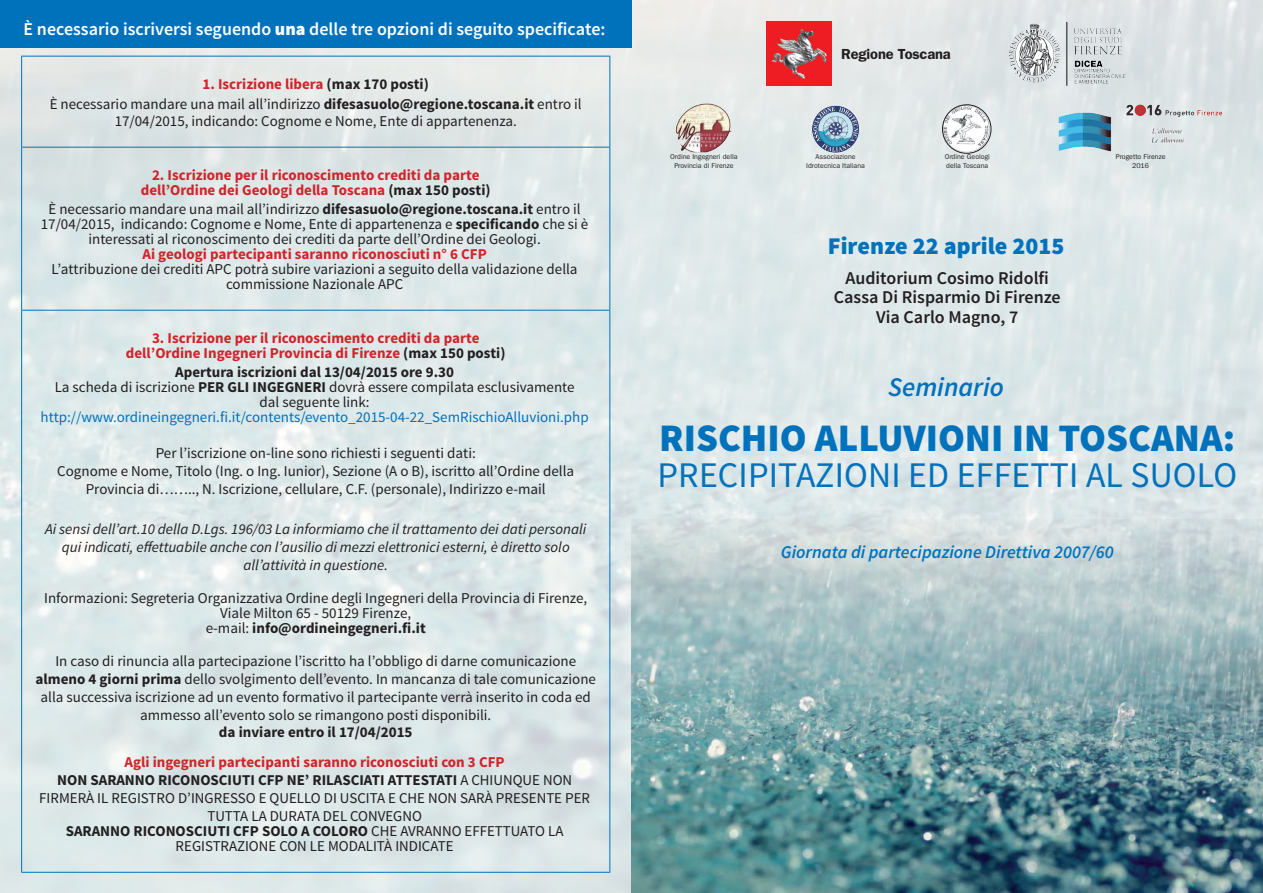
<style>
.page{position:relative;width:1263px;height:893px;background:#fff}
.page>*{position:absolute;margin:0;border:0;box-sizing:border-box;transform-origin:0 0}
.t1{font:900 39px "Source Sans Pro";color:#0072bc}
.t2{font:36px "Source Sans Pro";letter-spacing:.005em;color:#0072bc}
.t3{font:italic 600 27px "Source Sans Pro";color:#0072bc}
.t4{font:900 24px "Source Sans Pro";color:#0072bc}
.t5{font:600 18px "Source Sans Pro";color:#fff}
.t6{font:600 18px/19.5px "Source Sans Pro";color:#231f20;text-align:center}
.t7{font:italic 600 18px "Source Sans Pro";color:#0072bc}
.t8{font:15px/15px "Source Sans Pro";color:#231f20;text-align:center}
.t9{font:700 15px/15px "Source Sans Pro";color:#d1232a;text-align:center}
.t10{font:italic 15px/18px "Source Sans Pro";color:#231f20;text-align:center}
.t11{font:15px "Source Sans Pro";color:#0072bc}
.t12{font:700 15px "Source Sans Pro";color:#231f20}
.t13{font:600 14.7px "ITC Franklin Gothic Std";letter-spacing:-.01em;color:#231f20}
.t14{font:7.05px/8.4px "ITC Franklin Gothic Std";color:#231f20;text-align:center}
.s1{font-weight:900}
.s2{font-weight:700;color:#d1232a}
.s3{font-weight:700}
.s4{color:#231f20}
</style>
<div class="page">
<img style="left:0;top:0;width:1263px;height:893px">
<img style="left:631px;top:519px;width:632px;height:374px">
<div style="left:0;top:0;width:631px;height:48px;background:#0072bc"></div>
<hr style="left:21px;top:56px;width:589px;height:1px;background:#0072bc">
<hr style="left:21px;top:57px;width:1px;height:90px;background:#0072bc">
<hr style="left:609px;top:57px;width:1px;height:90px;background:#0072bc">
<hr style="left:21px;top:147px;width:589px;height:1px;background:#0072bc">
<hr style="left:21px;top:148px;width:1px;height:162px;background:#0072bc">
<hr style="left:609px;top:148px;width:1px;height:162px;background:#0072bc">
<hr style="left:21px;top:310px;width:589px;height:1px;background:#0072bc">
<hr style="left:21px;top:311px;width:1px;height:561px;background:#0072bc">
<hr style="left:609px;top:311px;width:1px;height:561px;background:#0072bc">
<hr style="left:21px;top:872px;width:589px;height:1px;background:#0072bc">
<img style="left:810px;top:105px;width:51px;height:48px">
<img style="left:1057px;top:105px;width:167px;height:48px">
<img style="left:767px;top:21px;width:64px;height:65px">
<img style="left:1006px;top:21px;width:122px;height:65px">
<img style="left:942px;top:105px;width:49px;height:48px;border-radius:24px">
<div style="left:942px;top:105px;width:49px;height:48px;border:1px solid #231f20;border-radius:50%"></div>
<img style="left:675px;top:103px;width:57px;height:50px">
<p class="t5" style="left:24px;top:17px;width:583px">È necessario iscriversi seguendo <span class="s1">una</span> delle tre opzioni di seguito specificate:</p>
<p class="t8" style="left:50px;top:74px;width:533px;line-height:20.7px"><span class="s2">1. Iscrizione libera</span> <span class="s3">(max 170 posti)<br></span>È necessario mandare una mail all’indirizzo <span class="s3">difesasuolo@regione.toscana.it</span> entro il</p>
<p class="t8" style="left:115px;top:114px;width:404px">17/04/2015, indicando: Cognome e Nome, Ente di appartenenza.</p>
<p class="t9" style="left:141px;top:168px;width:351px">2. Iscrizione per il riconoscimento crediti da parte dell’Ordine dei Geologi della Toscana <span class="s4">(max 150 posti)</span></p>
<p class="t8" style="left:41px;top:202px;width:549px">È necessario mandare una mail all’indirizzo <span class="s3">difesasuolo@regione.toscana.it</span> entro il<br>17/04/2015, indicando: Cognome e Nome, Ente di appartenenza e <span class="s3">specificando</span> che si è interessati al riconoscimento dei crediti da parte dell’Ordine dei Geologi.</p>
<p class="t9" style="left:142px;top:247px;width:346px">Ai geologi partecipanti saranno riconosciuti n° 6 CFP</p>
<p class="t8" style="left:52px;top:262px;width:528px">L’attribuzione dei crediti APC potrà subire variazioni a seguito della validazione della commissione Nazionale APC</p>
<p class="t9" style="left:126px;top:331px;width:381px">3. Iscrizione per il riconoscimento crediti da parte dell’Ordine Ingegneri Provincia di Firenze <span class="s4">(max 150 posti)</span></p>
<p class="t8" style="left:55px;top:365px;width:521px"><span class="s3">Apertura iscrizioni dal 13/04/2015 ore 9.30<br></span>La scheda di iscrizione <span class="s3">PER GLI INGEGNERI</span> dovrà essere compilata esclusivamente dal seguente link:</p>
<p class="t11" style="left:41px;top:408px;width:550px">http://www.ordineingegneri.fi.it/contents/evento_2015-04-22_SemRischioAlluvioni.php</p>
<p class="t8" style="left:57px;top:444px;width:518px;line-height:18px">Per l’iscrizione on-line sono richiesti i seguenti dati:<br>Cognome e Nome, Titolo (Ing. o Ing. Iunior), Sezione (A o B), iscritto all’Ordine della<br>Provincia di…….., N. Iscrizione, cellulare, C.F. (personale), Indirizzo e-mail</p>
<p class="t10" style="left:45px;top:520px;width:543px">Ai sensi dell’art.10 della D.Lgs. 196/03 La informiamo che il trattamento dei dati personali qui indicati, effettuabile anche con l’ausilio di mezzi elettronici esterni, è diretto solo all’attività in questione.</p>
<p class="t8" style="left:44px;top:591px;width:545px">Informazioni: Segreteria Organizzativa Ordine degli Ingegneri della Provincia di Firenze,<br>Viale Milton 65 - 50129 Firenze,<br>e-mail: <span class="s3">info@ordineingegneri.fi.it</span></p>
<p class="t8" style="left:36px;top:653px;width:562px;line-height:18px">In caso di rinuncia alla partecipazione l’iscritto ha l’obbligo di darne comunicazione <span class="s3">almeno 4 giorni prima</span> dello svolgimento dell’evento. In mancanza di tale comunicazione alla successiva iscrizione ad un evento formativo il partecipante verrà inserito in coda ed ammesso all’evento solo se rimangono posti disponibili.</p>
<p class="t12" style="left:219px;top:722px;width:195px">da inviare entro il 17/04/2015</p>
<p class="t8" style="left:39px;top:753px;width:552px;line-height:18px"><span class="s2">Agli ingegneri partecipanti saranno riconosciuti con 3 CFP<br></span><span class="s3">NON SARANNO RICONOSCIUTI CFP NE’ RILASCIATI ATTESTATI</span> A CHIUNQUE NON FIRMERÀ IL REGISTRO D’INGRESSO E QUELLO DI USCITA E CHE NON SARÀ PRESENTE PER TUTTA LA DURATA DEL CONVEGNO</p>
<p class="t8" style="left:66px;top:824px;width:499px"><span class="s3">SARANNO RICONOSCIUTI CFP SOLO A COLORO</span> CHE AVRANNO EFFETTUATO LA<br>REGISTRAZIONE CON LE MODALITÀ INDICATE</p>
<p class="t14" style="left:670px;top:153px;width:69px">Ordine Ingegneri della<br>Provincia di Firenze</p>
<p class="t13" style="left:841px;top:46px;width:111px">Regione Toscana</p>
<p class="t14" style="left:945px;top:153px;width:47px;text-align:left">Ordine Geologi della Toscana</p>
<p class="t14" style="left:806px;top:153px;width:60px">Associazione<br>Idrotecnica Italiana</p>
<p class="t14" style="left:1116px;top:153px;width:51px">Progetto Firenze<br>2016</p>
<h3 class="t4" style="left:828px;top:230px;width:238px">Firenze 22 aprile 2015</h3>
<p class="t6" style="left:834px;top:268px;width:228px">Auditorium Cosimo Ridolfi<br>Cassa Di Risparmio Di Firenze<br>Via Carlo Magno, 7</p>
<h3 class="t3" style="left:888px;top:370px;width:117px">Seminario</h3>
<h1 class="t1" style="left:659px;top:413px;width:578px">RISCHIO ALLUVIONI IN TOSCANA:</h1>
<h2 class="t2" style="left:657px;top:453px;width:581px">PRECIPITAZIONI ED EFFETTI AL SUOLO</h2>
<p class="t7" style="left:781px;top:541px;width:334px">Giornata di partecipazione Direttiva 2007/60</p>
</div>
